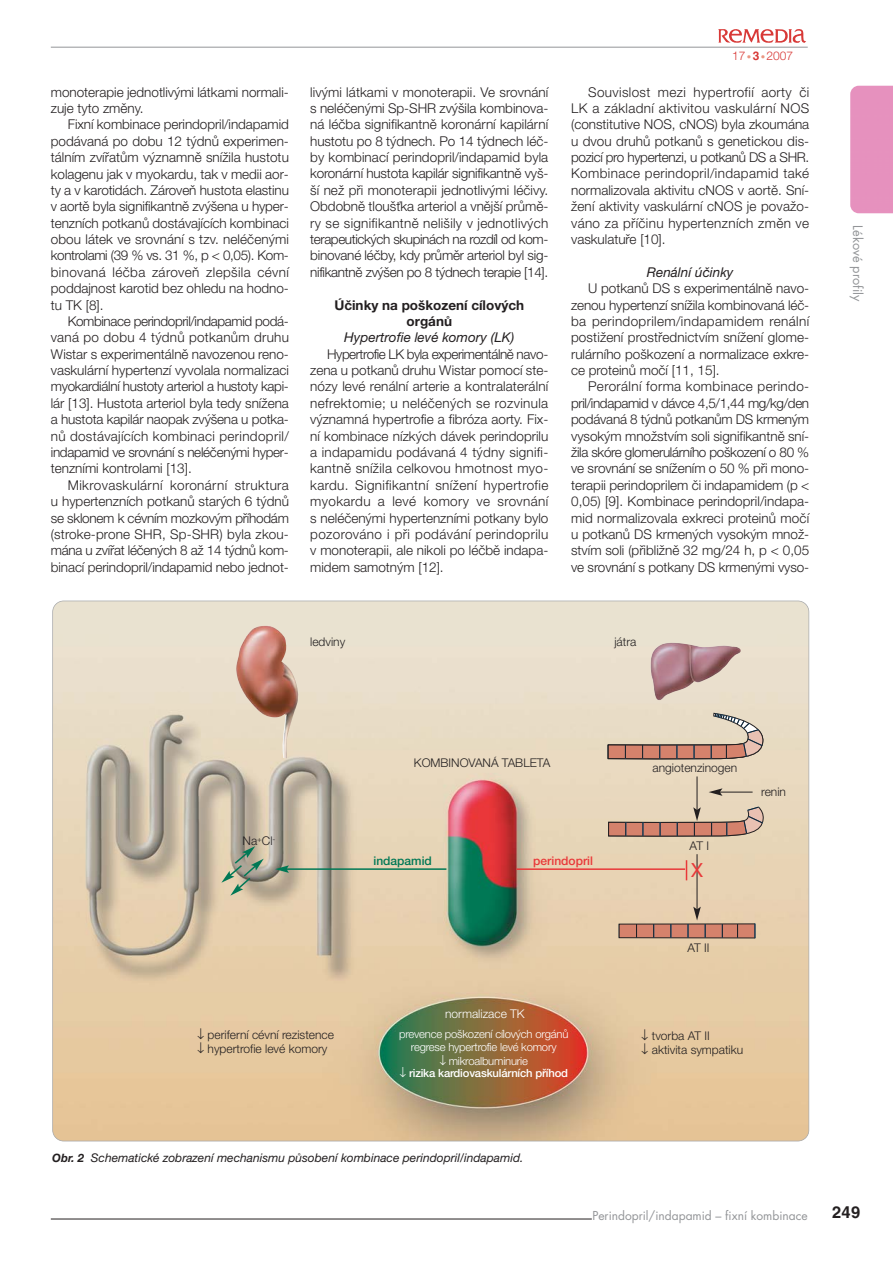
<style>
.page{position:relative;width:893px;height:1263px;background:#fff}
.page>*{position:absolute;margin:0;border:0;box-sizing:border-box;transform-origin:0 0}
.t1{font:19.5px "Helvetica Neue CE";color:#e93839}
.t2{font:700 16.5px "Helvetica CE";color:#231f20}
.t3{font:300 13.5px/16.4px "Helvetica Neue CE";color:#231f20;text-align:justify}
.t4{font:italic 13.5px "Helvetica Neue CE";color:#231f20}
.t5{font:700 13.5px/16.4px "Helvetica Neue CE";color:#231f20;text-align:center}
.t6{font:12.75px "Futura CE";color:#939598}
.t7{font:300 12px/13.5px "Helvetica Neue CE";color:#231f20}
.t8{font:italic 12px "Helvetica Neue CE";color:#231f20}
.t9{font:12px "Futura CE";color:#939598}
.t10{font:300 12px "Helvetica Neue CE";color:#fff}
.t11{font:500 12px "Helvetica Neue CE";color:#e93839}
.t12{font:300 12px "Helvetica Neue CE";color:#d83937}
.t13{font:500 12px "Helvetica Neue CE";color:#007855}
.t14{font:300 11.25px/12.6px "Helvetica Neue CE";letter-spacing:-.015em;color:#fff;text-align:center}
.t15{font:500 11.25px/12px "Helvetica Neue CE";letter-spacing:-.015em;color:#fff;text-align:center}
.s1{font-size:9px;color:#ea9884}
.s2{font-family:"Helvetica CE";font-weight:700}
.s3{font-weight:300}
.s4{font-weight:700;font-size:11.55px}
</style>
<div class="page">
<div style="left:850px;top:86px;width:43px;height:127px;background:#e691be"></div>
<hr style="left:51px;top:1219px;width:541px;height:1px;background:#231f20">
<svg style="left:718px;top:29px;width:88px;height:14px"></svg>
<hr style="left:51px;top:47px;width:757px;height:1px;background:#939598">
<img style="left:53px;top:601px;width:756px;height:540px;border-radius:11px">
<hr style="left:516px;top:868px;width:169px;height:2px;background:#e93839">
<hr style="left:286px;top:868px;width:160px;height:2px;background:#007855">
<svg style="left:275px;top:865px;width:14px;height:8px"></svg>
<svg style="left:608px;top:713px;width:155px;height:47px;background:#cfb5a2"></svg>
<div style="left:619px;top:924px;width:136px;height:14px;background:#d5826c"></div>
<div style="left:619px;top:923px;width:136px;height:15px;border:1px solid #231f20"></div>
<svg style="left:636px;top:924px;width:1px;height:14px"></svg>
<svg style="left:653px;top:924px;width:1px;height:14px"></svg>
<svg style="left:670px;top:924px;width:1px;height:14px"></svg>
<svg style="left:722px;top:924px;width:1px;height:14px"></svg>
<svg style="left:737px;top:924px;width:1px;height:14px"></svg>
<svg style="left:755px;top:923px;width:1px;height:15px"></svg>
<hr style="left:697px;top:776px;width:1px;height:34px;background:#231f20">
<svg style="left:608px;top:806px;width:155px;height:31px;background:#c8a38e"></svg>
<hr style="left:697px;top:854px;width:1px;height:55px;background:#231f20">
<svg style="left:688px;top:907px;width:18px;height:31px"></svg>
<hr style="left:720px;top:792px;width:33px;height:1px;background:#231f20">
<svg style="left:709px;top:788px;width:13px;height:8px"></svg>
<img style="left:650px;top:642px;width:91px;height:58px">
<img style="left:236px;top:624px;width:62px;height:134px">
<svg style="left:686px;top:860px;width:1px;height:20px"></svg>
<svg style="left:221px;top:846px;width:43px;height:50px;background:#aaad95"></svg>
<p class="t3" style="left:51px;top:85px;width:240px">monoterapie jednotliv˘mi látkami normali&shy;zuje tyto zmûny.</p>
<p class="t3" style="left:51px;top:118px;width:240px;text-indent:17px">Fixní kombinace perindopril/indapamid podávaná po dobu 12 t˘dnÛ experimen&shy;tálním zvífiatÛm v˘znamnû sníÏila hustotu kolagenu jak v myokardu, tak v medii aor&shy;ty a v karotidách. ZároveÀ hustota elastinu v aortû byla signifikantnû zv˘‰ena u hyper&shy;tenzních potkanÛ dostávajících kombinaci obou látek ve srovnání s tzv. neléãen˘mi kontrolami (39 % vs. 31 %, p &lt; 0,05). Kom&shy;binovaná léãba zároveÀ zlep‰ila cévní poddajnost karotid bez ohledu na hodno&shy;tu TK [8].</p>
<p class="t3" style="left:51px;top:314px;width:240px;text-indent:17px">Kombinace perindopril/indapamid podá&shy;vaná po dobu 4 t˘dnÛ potkanÛm druhu Wistar s experimentálnû navozenou reno&shy;vaskulární hypertenzí vyvolala normalizaci myokardiální hustoty arteriol a hustoty kapi&shy;lár [13]. Hustota arteriol byla tedy sníÏena a hustota kapilár naopak zv˘‰ena u potka&shy;nÛ dostávajících kombinaci perindopril/ indapamid ve srovnání s neléãen˘mi hyper&shy;tenzními kontrolami [13].</p>
<p class="t3" style="left:51px;top:478px;width:240px;text-indent:17px">Mikrovaskulární koronární struktura u hypertenzních potkanÛ star˘ch 6 t˘dnÛ se sklonem k cévním mozkov˘m pfiíhodám (stroke-prone SHR, Sp-SHR) byla zkou&shy;mána u zvífiat léãen˘ch 8 aÏ 14 t˘dnÛ kom&shy;binací perindopril/indapamid nebo jednot-</p>
<p class="t3" style="left:310px;top:85px;width:240px">liv˘mi látkami v monoterapii. Ve srovnání s neléãen˘mi Sp-SHR zv˘‰ila kombinova&shy;ná léãba signifikantnû koronární kapilární hustotu po 8 t˘dnech. Po 14 t˘dnech léã&shy;by kombinací perindopril/indapamid byla koronární hustota kapilár signifikantnû vy‰- ‰í neÏ pfii monoterapii jednotliv˘mi léãivy.<br>Obdobnû tlou‰Èka arteriol a vnûj‰í prÛmû&shy;ry se signifikantnû neli‰ily v jednotliv˘ch terapeutick˘ch skupinách na rozdíl od kom&shy;binované léãby, kdy prÛmûr arteriol byl sig&shy;nifikantnû zv˘‰en po 8 t˘dnech terapie [14].</p>
<p class="t5" style="left:334px;top:298px;width:191px">Účinky na poškození cílových orgánů</p>
<p class="t4" style="left:344px;top:333px;width:172px">Hypertrofie levé komory (LK)</p>
<p class="t3" style="left:310px;top:347px;width:240px;text-indent:17px">Hypertrofie LK byla experimentálnû navo&shy;zena u potkanÛ druhu Wistar pomocí ste&shy;nózy levé renální arterie a kontralaterální nefrektomie; u neléãen˘ch se rozvinula v˘znamná hypertrofie a fibróza aorty. Fix&shy;ní kombinace nízk˘ch dávek perindoprilu a indapamidu podávaná 4 t˘dny signifi&shy;kantnû sníÏila celkovou hmotnost myo&shy;kardu. Signifikantní sníÏení hypertrofie myokardu a levé komory ve srovnání s neléãen˘mi hypertenzními potkany bylo pozorováno i pfii podávání perindoprilu v monoterapii, ale nikoli po léãbû indapa&shy;midem samotn˘m [12].</p>
<p class="t12" style="left:732px;top:52px;width:63px">17<span class="s1">•</span><span class="s2">3</span><span class="s1">•</span>2007</p>
<p class="t3" style="left:571px;top:85px;width:240px;text-indent:17px">Souvislost mezi hypertrofií aorty ãi LK a základní aktivitou vaskulární NOS (constitutive NOS, cNOS) byla zkoumána u dvou druhÛ potkanÛ s genetickou dis&shy;pozicí pro hypertenzi, u potkanÛ DS a SHR.<br>Kombinace perindopril/indapamid také normalizovala aktivitu cNOS v aortû. Sní-Ïení aktivity vaskulární cNOS je povaÏo&shy;váno za pfiíãinu hypertenzních zmûn ve vaskulatufie [10].</p>
<p class="t4" style="left:647px;top:267px;width:88px">Renální účinky</p>
<p class="t3" style="left:571px;top:282px;width:240px;text-indent:17px">U potkanÛ DS s experimentálnû navo&shy;zenou hypertenzí sníÏila kombinovaná léã&shy;ba perindoprilem/indapamidem renální postiÏení prostfiednictvím sníÏení glome&shy;rulárního po‰kození a normalizace exkre&shy;ce proteinÛ moãí [11, 15].</p>
<p class="t3" style="left:571px;top:380px;width:240px;text-indent:17px">Perorální forma kombinace perindo&shy;pril/indapamid v dávce 4,5/1,44 mg/kg/den podávaná 8 t˘dnÛ potkanÛm DS krmen˘m vysok˘m mnoÏstvím soli signifikantnû sní-Ïila skóre glomerulárního po‰kození o 80 % ve srovnání se sníÏením o 50 % pfii mono&shy;terapii perindoprilem ãi indapamidem (p &lt; 0,05) [9]. Kombinace perindopril/indapa&shy;mid normalizovala exkreci proteinÛ moãí u potkanÛ DS krmen˘ch vysok˘m mnoÏ&shy;stvím soli (pfiibliÏnû 32 mg/24 h, p &lt; 0,05 ve srovnání s potkany DS krmen˘mi vyso-</p>
<p class="t7" style="left:310px;top:637px;width:37px">ledviny</p>
<p class="t7" style="left:614px;top:637px;width:23px">játra</p>
<p class="t6" style="left:864px;top:225px;width:77px;rotate:90deg">Lékové profily</p>
<p class="t7" style="left:243px;top:835px;width:34px">Na<sup>+</sup>Cl<sup>-</sup></p>
<p class="t7" style="left:414px;top:757px;width:138px">KOMBINOVANÁ TABLETA</p>
<p class="t13" style="left:374px;top:856px;width:60px">indapamid</p>
<p class="t11" style="left:533px;top:856px;width:61px">perindopril</p>
<p class="t7" style="left:197px;top:1030px;width:138px">↓ periferní cévní rezistence ↓ hypertrofie levé komory</p>
<p class="t10" style="left:445px;top:1010px;width:81px">normalizace TK</p>
<p class="t14" style="left:399px;top:1029px;width:171px">prevence po‰kození cílov˘ch orgánÛ regrese hypertrofie levé komory</p>
<p class="t15" style="left:399px;top:1056px;width:170px">↓ <span class="s3">mikroalbuminurie<br></span>↓ rizika kardiovaskulárních pfiíhod</p>
<p class="t7" style="left:653px;top:763px;width:86px">angiotenzinogen</p>
<p class="t7" style="left:690px;top:840px;width:21px">AT I</p>
<h1 class="t1" style="left:691px;top:863px;width:13px">X</h1>
<p class="t7" style="left:761px;top:787px;width:26px">renin</p>
<p class="t7" style="left:687px;top:942px;width:24px">AT II</p>
<p class="t7" style="left:641px;top:1031px;width:104px">↓ tvorba AT II<br>↓ aktivita sympatiku</p>
<p class="t8" style="left:52px;top:1153px;width:473px"><span class="s4">Obr. 2</span> Schematické zobrazení mechanismu působení kombinace perindopril/indapamid.</p>
<p class="t9" style="left:592px;top:1209px;width:217px">Perindopril/indapamid – fixní kombinace</p>
<p class="t2" style="left:832px;top:1206px;width:30px">249</p>
</div>
